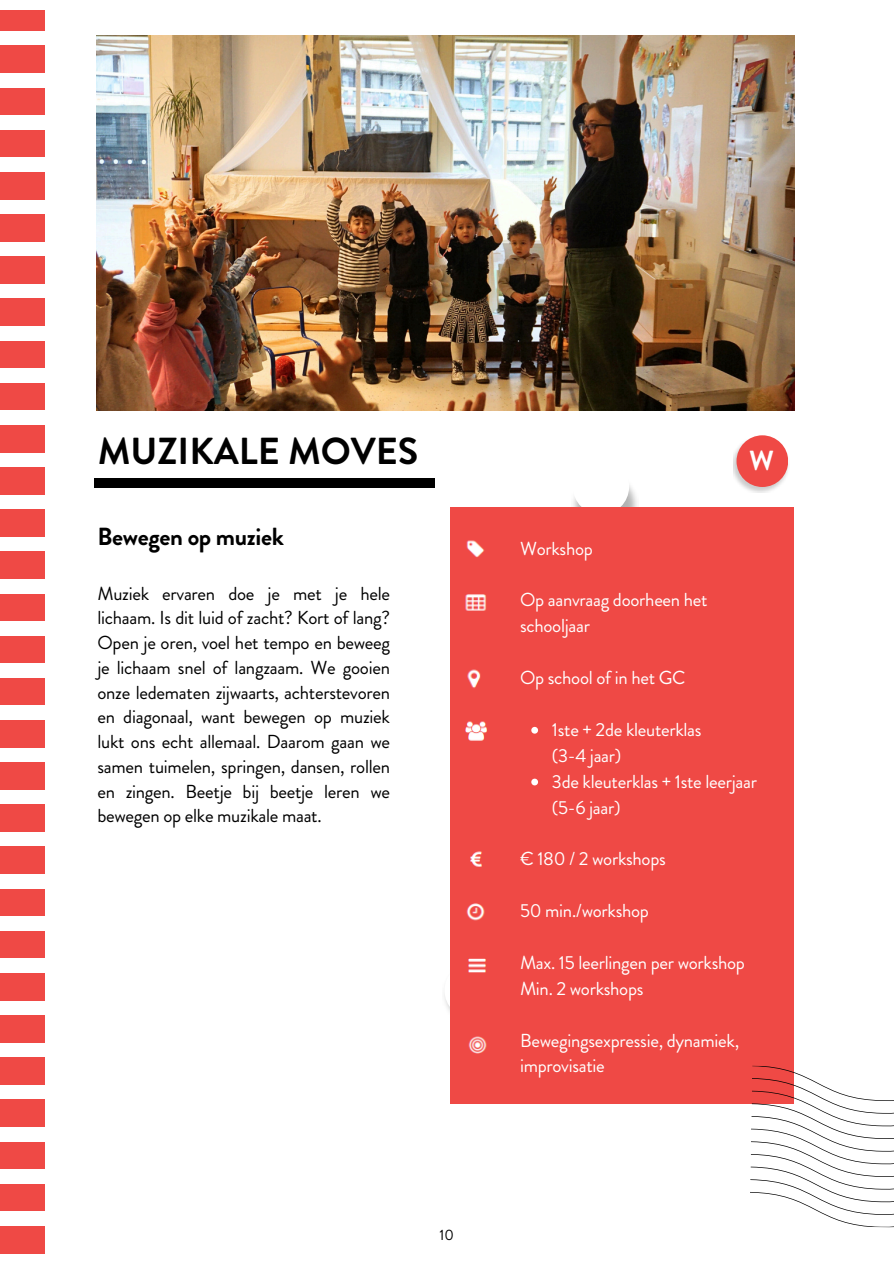
<style>
.page{position:relative;width:894px;height:1264px;background:#fff}
.page>*{position:absolute;margin:0;border:0;box-sizing:border-box;transform-origin:0 0}
.t1{font:700 37.5px "Brandon Grotesque";color:#000}
.t2{font:700 27.6px "Brandon Grotesque";color:#fff}
.t3{font:700 24.75px "Brandon Grotesque";letter-spacing:-.015em;color:#000}
.t4{font:18.75px/24.8px "Brandon Grotesque";letter-spacing:-.015em;color:#000;text-align:justify}
.t5{font:18.75px/25.8px "Brandon Grotesque";letter-spacing:-.015em;color:#fff}
.t6{font:15px "Brandon Grotesque";color:#000}
</style>
<div class="page">
<img style="left:444px;top:995px;width:6px;height:17px">
<div style="left:444px;top:962px;width:56px;height:56px;background:#fff;border-radius:50%"></div>
<img style="left:573px;top:485px;width:64px;height:22px">
<div style="left:572px;top:458px;width:57px;height:57px;background:#fff;border-radius:50%"></div>
<div style="left:450px;top:507px;width:343px;height:596px;background:#ef4945"></div>
<img style="left:733px;top:435px;width:55px;height:57px">
<div style="left:736px;top:435px;width:52px;height:52px;background:#ef4945;border-radius:50%"></div>
<img style="left:466px;top:540px;width:19px;height:17px">
<img style="left:465px;top:594px;width:21px;height:17px">
<img style="left:467px;top:669px;width:14px;height:19px">
<img style="left:465px;top:721px;width:22px;height:20px">
<img style="left:468px;top:1036px;width:19px;height:18px">
<svg style="left:749px;top:1065px;width:144px;height:162px"></svg>
<img style="left:470px;top:851px;width:12px;height:16px">
<img style="left:466px;top:903px;width:19px;height:18px">
<img style="left:468px;top:958px;width:18px;height:15px">
<svg style="left:531px;top:727px;width:7px;height:6px"></svg>
<svg style="left:531px;top:778px;width:7px;height:7px"></svg>
<img style="left:97px;top:36px;width:697px;height:374px">
<div style="left:94px;top:478px;width:340px;height:10px;background:#000"></div>
<div style="left:0;top:1226px;width:45px;height:26px;background:#ef4945"></div>
<div style="left:0;top:720px;width:45px;height:27px;background:#ef4945"></div>
<div style="left:0;top:973px;width:45px;height:27px;background:#ef4945"></div>
<div style="left:0;top:467px;width:45px;height:27px;background:#ef4945"></div>
<div style="left:0;top:46px;width:45px;height:27px;background:#ef4945"></div>
<div style="left:0;top:1142px;width:45px;height:26px;background:#ef4945"></div>
<div style="left:0;top:636px;width:45px;height:26px;background:#ef4945"></div>
<div style="left:0;top:214px;width:45px;height:27px;background:#ef4945"></div>
<div style="left:0;top:889px;width:45px;height:26px;background:#ef4945"></div>
<div style="left:0;top:383px;width:45px;height:27px;background:#ef4945"></div>
<div style="left:0;top:1057px;width:45px;height:27px;background:#ef4945"></div>
<div style="left:0;top:552px;width:45px;height:26px;background:#ef4945"></div>
<div style="left:0;top:130px;width:45px;height:27px;background:#ef4945"></div>
<div style="left:0;top:804px;width:45px;height:27px;background:#ef4945"></div>
<div style="left:0;top:299px;width:45px;height:26px;background:#ef4945"></div>
<div style="left:0;top:1184px;width:45px;height:26px;background:#ef4945"></div>
<div style="left:0;top:678px;width:45px;height:27px;background:#ef4945"></div>
<div style="left:0;top:931px;width:45px;height:26px;background:#ef4945"></div>
<div style="left:0;top:425px;width:45px;height:27px;background:#ef4945"></div>
<div style="left:0;top:10px;width:45px;height:20px;background:#ef4945"></div>
<div style="left:0;top:1099px;width:45px;height:27px;background:#ef4945"></div>
<div style="left:0;top:594px;width:45px;height:26px;background:#ef4945"></div>
<div style="left:0;top:172px;width:45px;height:27px;background:#ef4945"></div>
<div style="left:0;top:847px;width:45px;height:26px;background:#ef4945"></div>
<div style="left:0;top:341px;width:45px;height:27px;background:#ef4945"></div>
<div style="left:0;top:1015px;width:45px;height:27px;background:#ef4945"></div>
<div style="left:0;top:509px;width:45px;height:27px;background:#ef4945"></div>
<div style="left:0;top:88px;width:45px;height:27px;background:#ef4945"></div>
<div style="left:0;top:762px;width:45px;height:27px;background:#ef4945"></div>
<div style="left:0;top:257px;width:45px;height:26px;background:#ef4945"></div>
<p class="t1" style="left:98px;top:424px;width:322px">MUZIKALE MOVES</p>
<p class="t3" style="left:97px;top:519px;width:188px">Bewegen op muziek</p>
<p class="t4" style="left:97px;top:581px;width:294px">Muziek ervaren doe je met je hele lichaam. Is dit luid of zacht? Kort of lang?<br>Open je oren, voel het tempo en beweeg je lichaam snel of langzaam. We gooien onze ledematen zijwaarts, achterstevoren en diagonaal, want bewegen op muziek lukt ons echt allemaal. Daarom gaan we samen tuimelen, springen, dansen, rollen en zingen. Beetje bij beetje leren we bewegen op elke muzikale maat.</p>
<p class="t6" style="left:439px;top:1224px;width:16px">10</p>
<p class="t2" style="left:749px;top:441px;width:26px">W</p>
<p class="t5" style="left:520px;top:535px;width:74px">Workshop</p>
<p class="t5" style="left:520px;top:587px;width:189px">Op aanvraag doorheen het</p>
<p class="t5" style="left:520px;top:613px;width:71px">schooljaar</p>
<p class="t5" style="left:520px;top:665px;width:167px">Op school of in het GC</p>
<p class="t5" style="left:552px;top:716px;width:151px">1ste + 2de kleuterklas (3-4 jaar)</p>
<p class="t5" style="left:552px;top:768px;width:206px">3de kleuterklas + 1ste leerjaar (5-6 jaar)</p>
<p class="t5" style="left:520px;top:846px;width:147px">€ 180 / 2 workshops</p>
<p class="t5" style="left:520px;top:897px;width:130px">50 min./workshop</p>
<p class="t5" style="left:520px;top:949px;width:226px">Max. 15 leerlingen per workshop</p>
<p class="t5" style="left:520px;top:975px;width:125px">Min. 2 workshops</p>
<p class="t5" style="left:520px;top:1027px;width:220px">Bewegingsexpressie, dynamiek, improvisatie</p>
</div>
